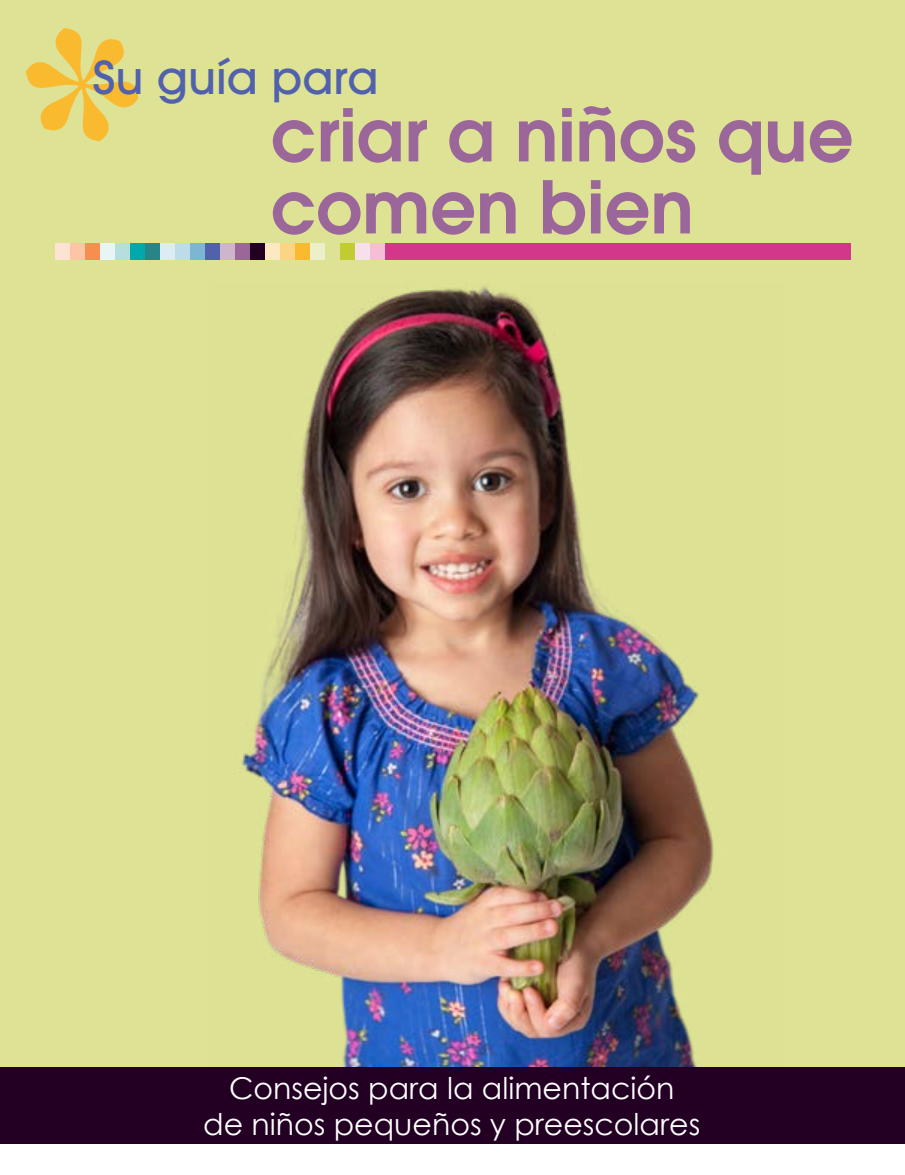
<style>
.page{position:relative;width:905px;height:1175px;background:#fff}
.page>*{position:absolute;margin:0;border:0;box-sizing:border-box;transform-origin:0 0}
.t1{font:600 72px/72px "ITC Avant Garde Pro";color:#9b679a}
.t2{font:500 45px "ITC Avant Garde Pro";color:#5261ac}
.t3{font:30px/36px "Century Gothic";color:#fff;text-align:center}
</style>
<div class="page">
<div style="left:0;top:0;width:904px;height:1092px;background:#dde295"></div>
<img style="left:241px;top:285px;width:473px;height:782px">
<div style="left:0;top:1067px;width:904px;height:76px;background:#230023"></div>
<div style="left:385px;top:243px;width:465px;height:16px;background:#d23789"></div>
<div style="left:55px;top:243px;width:15px;height:16px;background:#fee3d3"></div>
<div style="left:70px;top:243px;width:15px;height:16px;background:#fcc6a6"></div>
<div style="left:85px;top:243px;width:15px;height:16px;background:#f68e50"></div>
<div style="left:100px;top:243px;width:15px;height:16px;background:#e8f5f7"></div>
<div style="left:115px;top:243px;width:15px;height:16px;background:#b5dedf"></div>
<div style="left:130px;top:243px;width:15px;height:16px;background:#00a8ac"></div>
<div style="left:145px;top:243px;width:15px;height:16px;background:#278487"></div>
<div style="left:160px;top:243px;width:15px;height:16px;background:#ddebf3"></div>
<div style="left:175px;top:243px;width:15px;height:16px;background:#bedbe9"></div>
<div style="left:190px;top:243px;width:15px;height:16px;background:#7db6d3"></div>
<div style="left:205px;top:243px;width:15px;height:16px;background:#5261ac"></div>
<div style="left:220px;top:243px;width:15px;height:16px;background:#ceb5cc"></div>
<div style="left:235px;top:243px;width:15px;height:16px;background:#9b679a"></div>
<div style="left:250px;top:243px;width:15px;height:16px;background:#230023"></div>
<div style="left:265px;top:243px;width:15px;height:16px;background:#fce9c4"></div>
<div style="left:280px;top:243px;width:15px;height:16px;background:#fcd584"></div>
<div style="left:295px;top:243px;width:15px;height:16px;background:#faba2f"></div>
<div style="left:310px;top:243px;width:15px;height:16px;background:#edefca"></div>
<div style="left:340px;top:243px;width:15px;height:16px;background:#c1cc30"></div>
<div style="left:355px;top:243px;width:15px;height:16px;background:#f8dfec"></div>
<div style="left:370px;top:243px;width:15px;height:16px;background:#f4bed8"></div>
<h1 class="t2" style="left:93px;top:48px;width:287px">Su guía para</h1>
<h1 class="t1" style="left:270px;top:98px;width:585px">criar a niños que comen bien</h1>
<h2 class="t3" style="left:203px;top:1069px;width:498px">Consejos para la alimentación<br>de niños pequeños y preescolares</h2>
</div>
